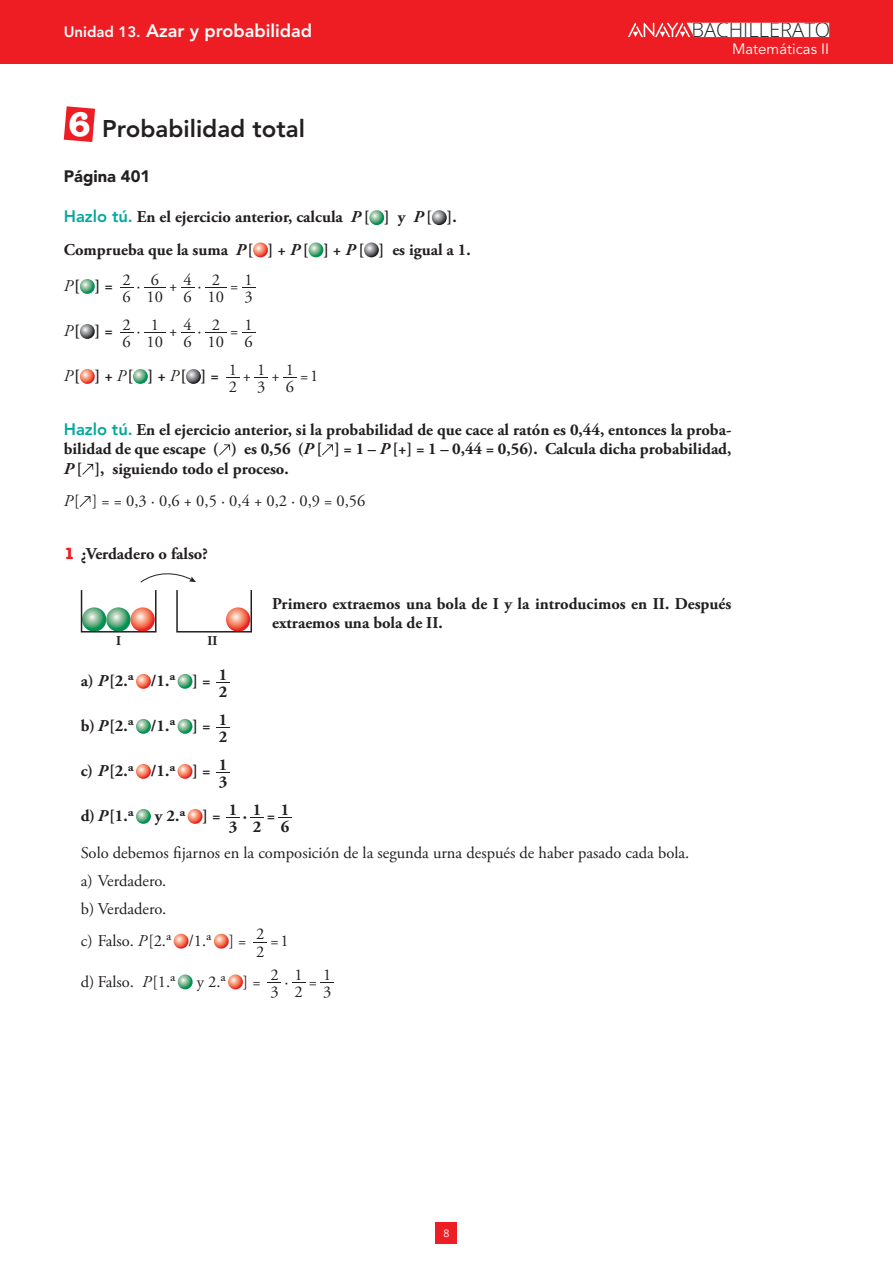
<style>
.page{position:relative;width:893px;height:1263px;background:#fff}
.page>*{position:absolute;margin:0;border:0;box-sizing:border-box;transform-origin:0 0}
.t1{font:800 24px "Avenir LT Std";color:#231f20}
.t2{font:300 20.25px "Open Sans";color:#231f20}
.t3{font:800 18px "Avenir LT Std";color:#fff}
.t4{font:700 16.5px/19.5px "Adobe Garamond Pro";color:#231f20}
.t5{font:16.5px/28px "Adobe Garamond Pro";color:#231f20}
.t6{font:900 16.5px "Avenir LT Std";color:#231f20}
.t7{font:15px "Avenir LT Std";color:#fff}
.t8{font:700 13.5px "Adobe Garamond Pro";color:#231f20}
.t9{font:10.5px "Open Sans";color:#fff}
.s1{font-size:15px}
.s2{font-family:"American Typewriter Std";font-weight:700;font-size:34.5px;color:#fff}
.s3{font-family:"Avenir LT Std";font-weight:800;color:#00a99d}
.s4{font-style:italic}
.s5{font-weight:400;font-style:italic}
.s6{font-family:"American Typewriter Std";color:#ee1d23}
</style>
<div class="page">
<div style="left:0;top:0;width:893px;height:64px;background:#ee1d23"></div>
<svg style="left:628px;top:22px;width:201px;height:15px"></svg>
<div style="left:436px;top:1222px;width:21px;height:21px;background:#ee1d23"></div>
<svg style="left:64px;top:106px;width:31px;height:36px"></svg>
<svg style="left:369px;top:210px;width:15px;height:15px"></svg>
<svg style="left:432px;top:210px;width:15px;height:15px"></svg>
<svg style="left:253px;top:242px;width:15px;height:15px"></svg>
<svg style="left:309px;top:242px;width:14px;height:15px"></svg>
<svg style="left:364px;top:242px;width:15px;height:15px"></svg>
<svg style="left:80px;top:279px;width:15px;height:15px"></svg>
<svg style="left:120px;top:287px;width:13px;height:1px"></svg>
<svg style="left:144px;top:287px;width:22px;height:1px"></svg>
<svg style="left:181px;top:287px;width:13px;height:1px"></svg>
<svg style="left:205px;top:287px;width:22px;height:1px"></svg>
<svg style="left:242px;top:287px;width:13px;height:1px"></svg>
<svg style="left:80px;top:324px;width:15px;height:15px"></svg>
<svg style="left:120px;top:332px;width:13px;height:1px"></svg>
<svg style="left:144px;top:332px;width:22px;height:1px"></svg>
<svg style="left:181px;top:332px;width:13px;height:1px"></svg>
<svg style="left:205px;top:332px;width:22px;height:1px"></svg>
<svg style="left:242px;top:332px;width:13px;height:1px"></svg>
<svg style="left:80px;top:369px;width:15px;height:15px"></svg>
<svg style="left:133px;top:369px;width:15px;height:15px"></svg>
<svg style="left:186px;top:369px;width:15px;height:15px"></svg>
<svg style="left:226px;top:377px;width:13px;height:1px"></svg>
<svg style="left:255px;top:377px;width:13px;height:1px"></svg>
<svg style="left:283px;top:377px;width:14px;height:1px"></svg>
<svg style="left:219px;top:444px;width:11px;height:11px"></svg>
<svg style="left:322px;top:444px;width:11px;height:11px"></svg>
<svg style="left:82px;top:464px;width:11px;height:11px"></svg>
<svg style="left:80px;top:496px;width:11px;height:11px"></svg>
<svg style="left:82px;top:607px;width:24px;height:25px"></svg>
<svg style="left:106px;top:607px;width:25px;height:25px"></svg>
<svg style="left:131px;top:607px;width:24px;height:25px"></svg>
<div style="left:81px;top:589px;width:76px;height:43px;border:2px solid #231f20"></div>
<svg style="left:226px;top:607px;width:24px;height:25px"></svg>
<div style="left:176px;top:589px;width:76px;height:43px;border:2px solid #231f20"></div>
<svg style="left:140px;top:573px;width:56px;height:10px"></svg>
<svg style="left:136px;top:674px;width:15px;height:15px"></svg>
<svg style="left:178px;top:674px;width:14px;height:15px"></svg>
<svg style="left:216px;top:682px;width:14px;height:1px"></svg>
<svg style="left:136px;top:719px;width:15px;height:15px"></svg>
<svg style="left:178px;top:719px;width:14px;height:15px"></svg>
<svg style="left:216px;top:727px;width:14px;height:1px"></svg>
<svg style="left:136px;top:764px;width:15px;height:15px"></svg>
<svg style="left:178px;top:764px;width:14px;height:15px"></svg>
<svg style="left:216px;top:772px;width:14px;height:1px"></svg>
<svg style="left:136px;top:809px;width:15px;height:15px"></svg>
<svg style="left:188px;top:809px;width:15px;height:15px"></svg>
<svg style="left:226px;top:817px;width:14px;height:1px"></svg>
<svg style="left:250px;top:817px;width:14px;height:1px"></svg>
<svg style="left:278px;top:817px;width:14px;height:1px"></svg>
<svg style="left:174px;top:934px;width:15px;height:15px"></svg>
<svg style="left:214px;top:934px;width:15px;height:15px"></svg>
<svg style="left:254px;top:942px;width:13px;height:1px"></svg>
<svg style="left:178px;top:974px;width:15px;height:15px"></svg>
<svg style="left:228px;top:974px;width:15px;height:15px"></svg>
<p class="t3" style="left:64px;top:20px;width:250px"><span class="s1">Unidad 13.</span> Azar y probabilidad</p>
<p class="t2" style="left:691px;top:16px;width:140px">BACHILLERATO</p>
<p class="t7" style="left:732px;top:40px;width:99px">Matemáticas II</p>
<h1 class="t1" style="left:68px;top:114px;width:238px"><span class="s2">6</span> Probabilidad total</h1>
<p class="t6" style="left:64px;top:166px;width:88px">Página 401</p>
<p class="t4" style="left:64px;top:201px;width:408px;line-height:32.2px"><span class="s3">Hazlo tú.</span> En el ejercicio anterior, calcula <span class="s4">P</span> [ ] y <span class="s4">P</span> [ ].<br>Comprueba que la suma <span class="s4">P</span> [ ] + <span class="s4">P</span> [ ] + <span class="s4">P</span> [ ] es igual a 1.</p>
<p class="t4" style="left:64px;top:276px;width:51px"><span class="s5">P</span> [ ] =</p>
<p class="t5" style="left:137px;top:272px;width:6px">·</p>
<p class="t5" style="left:198px;top:272px;width:6px">·</p>
<p class="t5" style="left:122px;top:283px;width:10px">6</p>
<p class="t5" style="left:183px;top:266px;width:10px">4</p>
<p class="t5" style="left:151px;top:266px;width:10px">6</p>
<p class="t5" style="left:122px;top:266px;width:10px">2</p>
<p class="t5" style="left:212px;top:266px;width:10px">2</p>
<p class="t5" style="left:244px;top:266px;width:10px">1</p>
<p class="t5" style="left:169px;top:272px;width:10px">+</p>
<p class="t5" style="left:230px;top:272px;width:10px">=</p>
<p class="t5" style="left:183px;top:283px;width:10px">6</p>
<p class="t5" style="left:147px;top:283px;width:18px">10</p>
<p class="t5" style="left:208px;top:283px;width:18px">10</p>
<p class="t5" style="left:244px;top:283px;width:10px">3</p>
<p class="t5" style="left:183px;top:311px;width:10px">4</p>
<p class="t5" style="left:122px;top:311px;width:10px">2</p>
<p class="t5" style="left:212px;top:311px;width:10px">2</p>
<p class="t5" style="left:151px;top:311px;width:10px">1</p>
<p class="t5" style="left:244px;top:311px;width:10px">1</p>
<p class="t4" style="left:64px;top:321px;width:51px"><span class="s5">P</span> [ ] =</p>
<p class="t5" style="left:137px;top:317px;width:6px">·</p>
<p class="t5" style="left:198px;top:317px;width:6px">·</p>
<p class="t5" style="left:122px;top:328px;width:10px">6</p>
<p class="t5" style="left:169px;top:317px;width:10px">+</p>
<p class="t5" style="left:230px;top:317px;width:10px">=</p>
<p class="t4" style="left:64px;top:366px;width:157px"><span class="s5">P</span> [] + <span class="s5">P</span> [] + <span class="s5">P</span> [] =</p>
<p class="t5" style="left:229px;top:373px;width:10px">2</p>
<p class="t5" style="left:183px;top:328px;width:10px">6</p>
<p class="t5" style="left:244px;top:328px;width:10px">6</p>
<p class="t5" style="left:147px;top:328px;width:18px">10</p>
<p class="t5" style="left:208px;top:328px;width:18px">10</p>
<p class="t5" style="left:229px;top:356px;width:10px">1</p>
<p class="t5" style="left:257px;top:356px;width:10px">1</p>
<p class="t5" style="left:286px;top:356px;width:10px">1</p>
<p class="t5" style="left:243px;top:362px;width:77px">++=1</p>
<p class="t5" style="left:286px;top:373px;width:10px">6</p>
<p class="t5" style="left:257px;top:373px;width:10px">3</p>
<p class="t4" style="left:64px;top:420px;width:669px;text-align:justify"><span class="s3">Hazlo tú.</span> En el ejercicio anterior, si la probabilidad de que cace al ratón es 0,44, entonces la proba&shy;bilidad de que escape ( ) es 0,56 (<span class="s4">P</span> [ ] = 1 – <span class="s4">P</span> [+] = 1 – 0,44 = 0,56). Calcula dicha probabilidad, <span class="s4">P</span> [ ], siguiendo todo el proceso.</p>
<p class="t5" style="left:64px;top:487px;width:303px"><span class="s4">P</span> [ ] = = 0,3 · 0,6 + 0,5 · 0,4 + 0,2 · 0,9 = 0,56</p>
<p class="t4" style="left:64px;top:545px;width:146px"><span class="s6">1</span> ¿Verdadero o falso?</p>
<p class="t4" style="left:272px;top:594px;width:461px">Primero extraemos una bola de I y la introducimos en II. Después extraemos una bola de II.</p>
<p class="t8" style="left:116px;top:632px;width:7px">I</p>
<p class="t8" style="left:208px;top:632px;width:12px">II</p>
<p class="t4" style="left:81px;top:671px;width:131px">a) <span class="s4">P</span> [2.ª /1.ª ] =</p>
<p class="t4" style="left:219px;top:682px;width:10px">2</p>
<p class="t4" style="left:219px;top:665px;width:10px">1</p>
<p class="t4" style="left:81px;top:716px;width:131px">b) <span class="s4">P</span> [2.ª /1.ª ] =</p>
<p class="t4" style="left:81px;top:761px;width:131px">c) <span class="s4">P</span> [2.ª /1.ª ] =</p>
<p class="t4" style="left:219px;top:710px;width:10px">1</p>
<p class="t4" style="left:219px;top:727px;width:10px">2</p>
<p class="t4" style="left:219px;top:755px;width:10px">1</p>
<p class="t4" style="left:219px;top:772px;width:10px">3</p>
<p class="t4" style="left:229px;top:800px;width:10px">1</p>
<p class="t4" style="left:253px;top:800px;width:10px">1</p>
<p class="t4" style="left:281px;top:800px;width:10px">1</p>
<p class="t4" style="left:81px;top:806px;width:55px">d) <span class="s4">P</span> [1.ª</p>
<p class="t4" style="left:155px;top:806px;width:67px">y 2.ª ] =</p>
<p class="t4" style="left:243px;top:806px;width:34px">· =</p>
<p class="t5" style="left:81px;top:839px;width:610px">Solo debemos fijarnos en la composición de la segunda urna después de haber pasado cada bola. a) Verdadero.<br>b) Verdadero.</p>
<p class="t5" style="left:81px;top:927px;width:167px">c) Falso. <span class="s4">P</span> [2.ª /1.ª ] =</p>
<p class="t5" style="left:256px;top:938px;width:10px">2</p>
<p class="t4" style="left:281px;top:817px;width:10px">6</p>
<p class="t4" style="left:229px;top:817px;width:10px">3</p>
<p class="t4" style="left:253px;top:817px;width:10px">2</p>
<p class="t5" style="left:256px;top:927px;width:34px">2 =1</p>
<p class="t5" style="left:270px;top:961px;width:10px">2</p>
<p class="t5" style="left:294px;top:961px;width:10px">1</p>
<p class="t5" style="left:323px;top:961px;width:10px">1</p>
<p class="t5" style="left:81px;top:968px;width:96px">d) Falso. <span class="s4">P</span> [1.ª</p>
<p class="t5" style="left:197px;top:968px;width:65px">y 2.ª ] =</p>
<p class="t5" style="left:284px;top:968px;width:6px">·</p>
<p class="t5" style="left:270px;top:978px;width:10px">3</p>
<p class="t5" style="left:309px;top:968px;width:10px">=</p>
<p class="t5" style="left:294px;top:978px;width:10px">2</p>
<p class="t5" style="left:323px;top:978px;width:10px">3</p>
<p class="t9" style="left:443px;top:1226px;width:8px">8</p>
</div>
